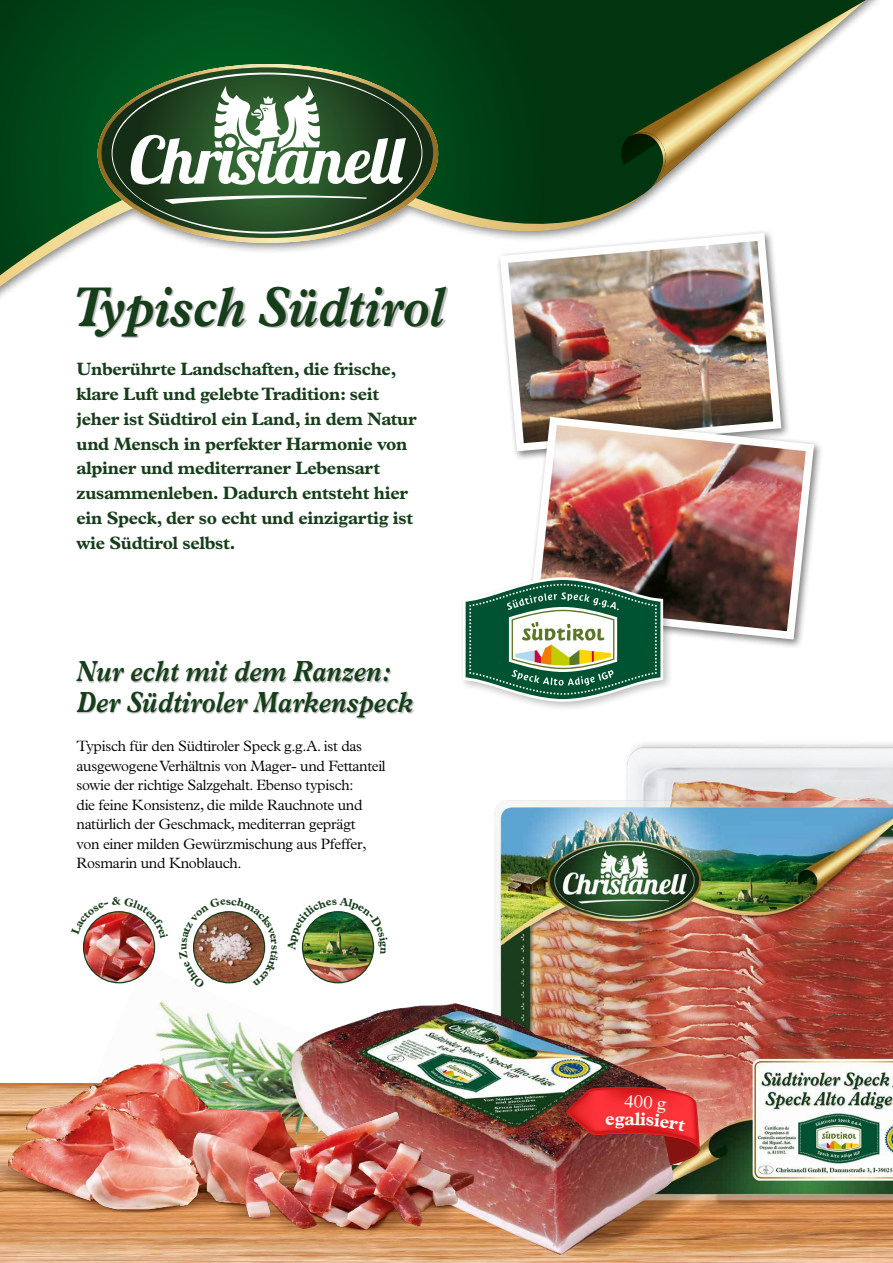
<style>
.page{position:relative;width:893px;height:1263px;background:#fff}
.page>*{position:absolute;margin:0;border:0;box-sizing:border-box;transform-origin:0 0}
.t1{font:italic 700 56.4px "Plantin";color:#173e1a;scale:.83 1}
.t2{font:italic 700 29.25px/30.5px "Plantin";color:#173e1a;scale:.83 1}
.t3{font:300 18.3px "Plantin";color:#fff}
.t4{font:700 18px/24.8px "Plantin";letter-spacing:-.02em;color:#173e1a}
.t5{font:300 15px/19.5px "Plantin";letter-spacing:-.02em;color:#000}
</style>
<div class="page">
<img style="left:82px;top:718px;width:811px;height:545px">
<img style="left:609px;top:727px;width:284px;height:64px">
<div style="left:78px;top:288px;width:370px;height:50px;background:#000;opacity:.25"></div>
<div style="left:77px;top:662px;width:337px;height:56px;background:#000;opacity:.25"></div>
<img style="left:502px;top:306px;width:283px;height:149px">
<div style="left:526px;top:413px;width:298px;height:236px;background:#000;opacity:.5"></div>
<img style="left:526px;top:413px;width:292px;height:231px">
<div style="left:459px;top:573px;width:214px;height:139px;background:#000;opacity:.25"></div>
<svg style="left:463px;top:577px;width:200px;height:125px"></svg>
<img style="left:303px;top:912px;width:71px;height:71px;border-radius:36px">
<img style="left:84px;top:912px;width:71px;height:71px;border-radius:36px">
<div style="left:0;top:0;width:890px;height:306px;background:#000;opacity:.5"></div>
<svg style="left:0;top:0;width:866px;height:286px"></svg>
<svg style="left:0;top:124px;width:650px;height:163px"></svg>
<svg style="left:617px;top:0;width:249px;height:190px"></svg>
<svg style="left:98px;top:64px;width:340px;height:179px"></svg>
<svg style="left:101px;top:67px;width:332px;height:171px;background:#577950"></svg>
<svg style="left:112px;top:72px;width:311px;height:162px"></svg>
<img style="left:82px;top:964px;width:290px;height:83px">
<img style="left:129px;top:1003px;width:105px;height:44px">
<img style="left:453px;top:791px;width:440px;height:425px">
<img style="left:289px;top:1002px;width:384px;height:45px">
<img style="left:0;top:1047px;width:685px;height:216px">
<img style="left:288px;top:897px;width:100px;height:57px">
<img style="left:82px;top:897px;width:86px;height:42px">
<svg style="left:179px;top:898px;width:99px;height:91px"></svg>
<img style="left:566px;top:1084px;width:134px;height:85px">
<h1 class="t1" style="left:72px;top:273px;width:449px">Typisch Südtirol</h1>
<p class="t4" style="left:77px;top:357px;width:342px">Unberührte Landschaften, die frische, klare Luft und gelebte Tradition: seit jeher ist Südtirol ein Land, in dem Natur und Mensch in perfekter Harmonie von alpiner und mediterraner Lebensart zusammenleben. Dadurch entsteht hier ein Speck, der so echt und einzigartig ist wie Südtirol selbst.</p>
<h2 class="t2" style="left:77px;top:655px;width:407px">Nur echt mit dem Ranzen:<br>Der Südtiroler Markenspeck</h2>
<p class="t5" style="left:77px;top:736px;width:311px">Typisch für den Südtiroler Speck g.g.A. ist das ausgewogene Verhältnis von Mager- und Fettanteil sowie der richtige Salzgehalt. Ebenso typisch:<br>die feine Konsistenz, die milde Rauchnote und natürlich der Geschmack, mediterran geprägt<br>von einer milden Gewürzmischung aus Pfeffer, Rosmarin und Knoblauch.</p>
<p class="t3" style="left:625px;top:1090px;width:44px;rotate:4deg">400 g</p>
</div>
